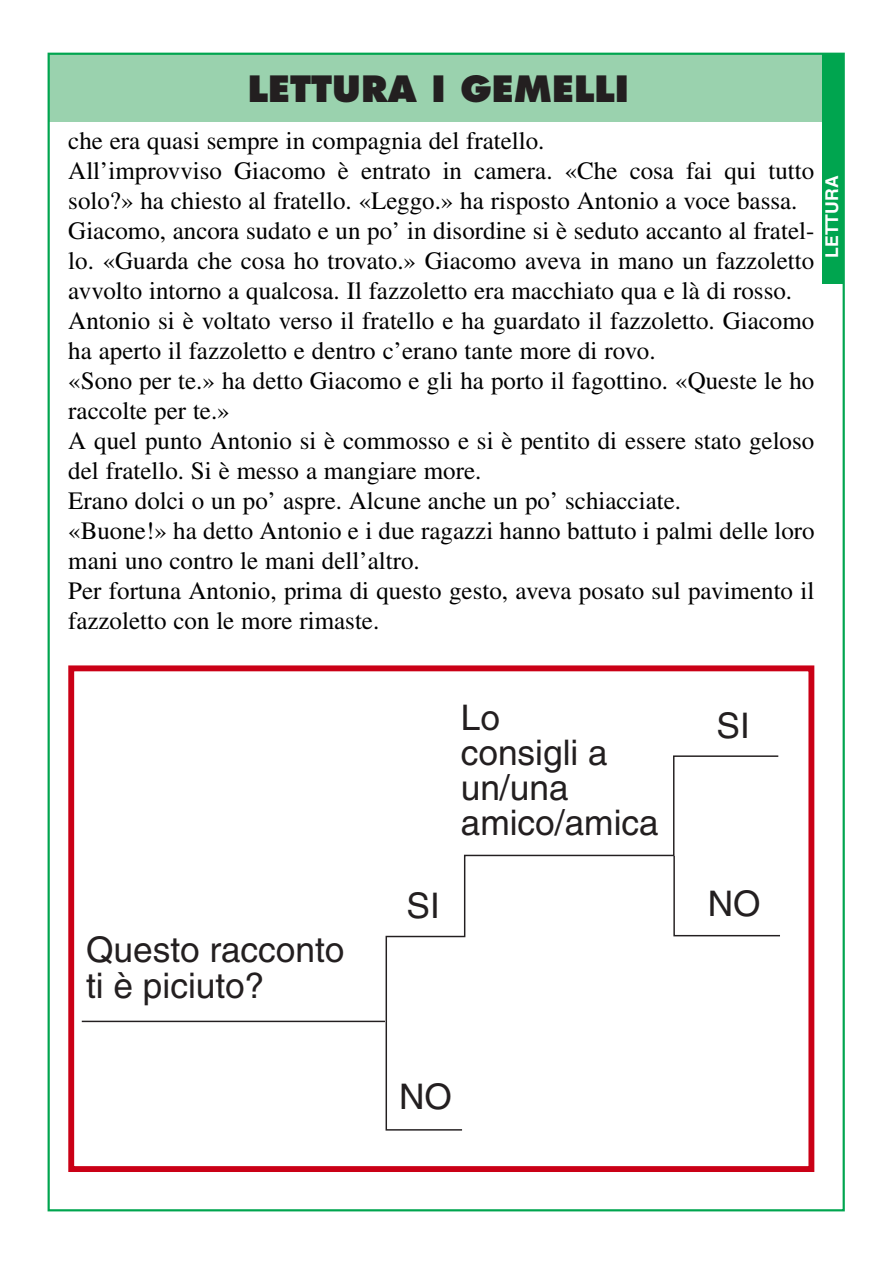
<style>
.page{position:relative;width:893px;height:1263px;background:#fff}
.page>*{position:absolute;margin:0;border:0;box-sizing:border-box;transform-origin:0 0}
.t1{font:35.25px/35.2px "Helvetica";color:#231f20}
.t2{font:800 35.25px "Futura";color:#231f20}
.t3{font:25.05px/30px "Times";color:#000}
.t4{font:700 17.7px "Helvetica";color:#fff}
</style>
<div class="page">
<div style="left:49px;top:54px;width:795px;height:68px;background:#9ad2ae"></div>
<div style="left:822px;top:54px;width:22px;height:230px;background:#00a54f"></div>
<svg style="left:385px;top:755px;width:394px;height:376px"></svg>
<hr style="left:82px;top:1021px;width:303px;height:1px;background:#231f20">
<svg style="left:673px;top:855px;width:107px;height:82px"></svg>
<div style="left:68px;top:665px;width:746px;height:507px;border:6px solid #ca0016"></div>
<h1 class="t2" style="left:248px;top:74px;width:383px">LETTURA I GEMELLI</h1>
<p class="t3" style="left:68px;top:128px;width:748px">che era quasi sempre in compagnia del fratello.<br>All’improvviso Giacomo è entrato in camera. «Che cosa fai qui tutto solo?» ha chiesto al fratello. «Leggo.» ha risposto Antonio a voce bassa.<br>Giacomo, ancora sudato e un po’ in disordine si è seduto accanto al fratel&shy;lo. «Guarda che cosa ho trovato.» Giacomo aveva in mano un fazzoletto avvolto intorno a qualcosa. Il fazzoletto era macchiato qua e là di rosso.<br>Antonio si è voltato verso il fratello e ha guardato il fazzoletto. Giacomo ha aperto il fazzoletto e dentro c’erano tante more di rovo.<br>«Sono per te.» ha detto Giacomo e gli ha porto il fagottino. «Queste le ho raccolte per te.»<br>A quel punto Antonio si è commosso e si è pentito di essere stato geloso del fratello. Si è messo a mangiare more.<br>Erano dolci o un po’ aspre. Alcune anche un po’ schiacciate.<br>«Buone!» ha detto Antonio e i due ragazzi hanno battuto i palmi delle loro mani uno contro le mani dell’altro.<br>Per fortuna Antonio, prima di questo gesto, aveva posato sul pavimento il fazzoletto con le more rimaste.</p>
<p class="t4" style="left:825px;top:258px;width:84px;rotate:-90deg">LETTURA</p>
<h1 class="t1" style="left:86px;top:936px;width:260px">Questo racconto ti è piciuto?</h1>
<h1 class="t1" style="left:407px;top:892px;width:35px">SI</h1>
<h1 class="t1" style="left:461px;top:703px;width:199px">Lo<br>consigli a un/una amico/amica</h1>
<h1 class="t1" style="left:716px;top:712px;width:35px">SI</h1>
<h1 class="t1" style="left:708px;top:890px;width:54px">NO</h1>
<h1 class="t1" style="left:399px;top:1083px;width:54px">NO</h1>
</div>
